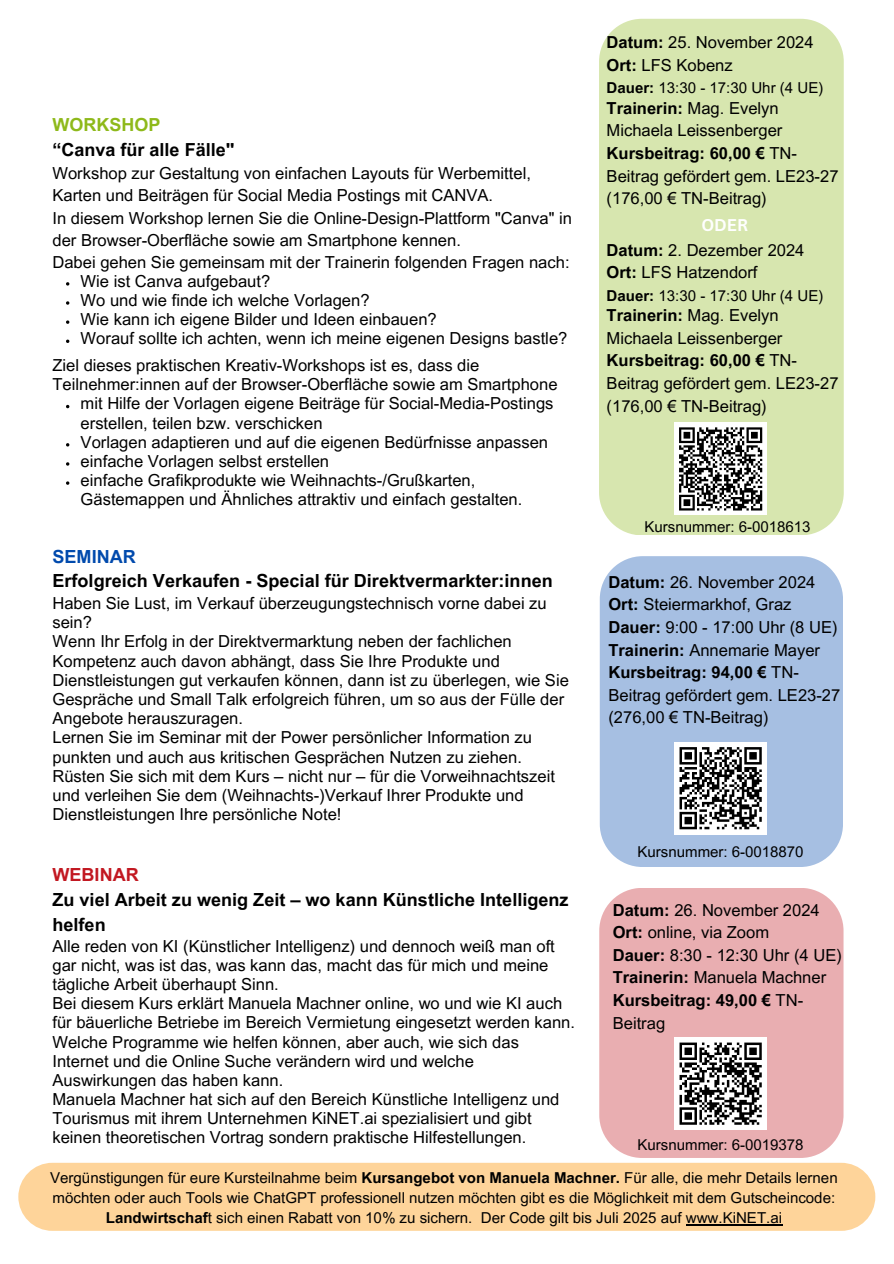
<style>
.page{position:relative;width:894px;height:1264px;background:#fff}
.page>*{position:absolute;margin:0;border:0;box-sizing:border-box;transform-origin:0 0}
.t1{font:700 18px/24.8px "Arial MT Pro";color:#000}
.t2{font:700 18px "Arial MT Pro";color:#8eb91a}
.t3{font:700 18px "Arial MT Pro";color:#004aad}
.t4{font:700 18px "Arial MT Pro";color:#c21821}
.t5{font:16.5px/19.2px "Arial MT Pro";color:#000}
.t6{font:700 16.5px/22.6px "Arial MT Pro";color:#000}
.t7{font:700 16.5px "Canva Sans";color:#fff}
.t8{font:15px/20.2px "Arial MT Pro";color:#000;text-align:center}
.s1{font-weight:700}
.s2{font-weight:400}
</style>
<div class="page">
<div style="left:599px;top:19px;width:244px;height:516px;background:#d7e6af"></div>
<svg style="left:66px;top:301px;width:3px;height:4px"></svg>
<svg style="left:66px;top:320px;width:3px;height:4px"></svg>
<svg style="left:66px;top:339px;width:3px;height:4px"></svg>
<svg style="left:66px;top:481px;width:3px;height:4px"></svg>
<div style="left:674px;top:423px;width:92px;height:92px;background:#fff"></div>
<svg style="left:679px;top:427px;width:84px;height:84px"></svg>
<div style="left:599px;top:556px;width:243px;height:310px;background:#a6bfe2"></div>
<div style="left:674px;top:742px;width:92px;height:92px;background:#fff"></div>
<svg style="left:679px;top:747px;width:83px;height:83px"></svg>
<div style="left:599px;top:888px;width:244px;height:269px;background:#e9aeb1"></div>
<div style="left:18px;top:1162px;width:857px;height:68px;background:#fed49a;border-radius:34px"></div>
<hr style="left:685px;top:1224px;width:96px;height:1px;background:#000">
<div style="left:674px;top:1037px;width:92px;height:92px;background:#fff"></div>
<svg style="left:679px;top:1042px;width:83px;height:83px"></svg>
<p class="t2" style="left:52px;top:118px;width:110px">WORKSHOP</p>
<p class="t1" style="left:52px;top:140px;width:183px">“Canva für alle Fälle"</p>
<p class="t5" style="left:52px;top:164px;width:521px;line-height:22.2px">Workshop zur Gestaltung von einfachen Layouts für Werbemittel, Karten und Beiträgen für Social Media Postings mit CANVA.<br>In diesem Workshop lernen Sie die Online-Design-Plattform "Canva" in der Browser-Oberfläche sowie am Smartphone kennen.<br>Dabei gehen Sie gemeinsam mit der Trainerin folgenden Fragen nach:</p>
<p class="t5" style="left:81px;top:273px;width:488px">Wie ist Canva aufgebaut?<br>Wo und wie finde ich welche Vorlagen?<br>Wie kann ich eigene Bilder und Ideen einbauen?<br>Worauf sollte ich achten, wenn ich meine eigenen Designs bastle?</p>
<p class="t5" style="left:52px;top:358px;width:428px">Ziel dieses praktischen Kreativ-Workshops ist es, dass die</p>
<p class="t5" style="left:52px;top:377px;width:506px">Teilnehmer:innen auf der Browser-Oberfläche sowie am Smartphone</p>
<p class="t5" style="left:81px;top:396px;width:474px">mit Hilfe der Vorlagen eigene Beiträge für Social-Media-Postings</p>
<p class="t5" style="left:81px;top:415px;width:243px">erstellen, teilen bzw. verschicken</p>
<p class="t5" style="left:81px;top:434px;width:469px">Vorlagen adaptieren und auf die eigenen Bedürfnisse anpassen</p>
<p class="t5" style="left:81px;top:453px;width:250px">einfache Vorlagen selbst erstellen</p>
<p class="t5" style="left:81px;top:472px;width:396px">einfache Grafikprodukte wie Weihnachts-/Grußkarten,</p>
<p class="t5" style="left:81px;top:491px;width:443px">Gästemappen und Ähnliches attraktiv und einfach gestalten.</p>
<p class="t3" style="left:52px;top:549px;width:85px">SEMINAR</p>
<p class="t1" style="left:52px;top:571px;width:501px">Erfolgreich Verkaufen - Special für Direktvermarkter:innen</p>
<p class="t5" style="left:52px;top:595px;width:517px">Haben Sie Lust, im Verkauf überzeugungstechnisch vorne dabei zu sein?<br>Wenn Ihr Erfolg in der Direktvermarktung neben der fachlichen Kompetenz auch davon abhängt, dass Sie Ihre Produkte und Dienstleistungen gut verkaufen können, dann ist zu überlegen, wie Sie Gespräche und Small Talk erfolgreich führen, um so aus der Fülle der Angebote herauszuragen.<br>Lernen Sie im Seminar mit der Power persönlicher Information zu punkten und auch aus kritischen Gesprächen Nutzen zu ziehen.<br>Rüsten Sie sich mit dem Kurs – nicht nur – für die Vorweihnachtszeit und verleihen Sie dem (Weihnachts-)Verkauf Ihrer Produkte und Dienstleistungen Ihre persönliche Note!</p>
<p class="t4" style="left:52px;top:868px;width:88px">WEBINAR</p>
<p class="t1" style="left:52px;top:889px;width:517px">Zu viel Arbeit zu wenig Zeit – wo kann Künstliche Intelligenz helfen</p>
<p class="t5" style="left:52px;top:938px;width:503px">Alle reden von KI (Künstlicher Intelligenz) und dennoch weiß man oft gar nicht, was ist das, was kann das, macht das für mich und meine tägliche Arbeit überhaupt Sinn.</p>
<p class="t5" style="left:52px;top:995px;width:524px">Bei diesem Kurs erklärt Manuela Machner online, wo und wie KI auch für bäuerliche Betriebe im Bereich Vermietung eingesetzt werden kann.<br>Welche Programme wie helfen können, aber auch, wie sich das Internet und die Online Suche verändern wird und welche Auswirkungen das haben kann.</p>
<p class="t5" style="left:52px;top:1091px;width:508px">Manuela Machner hat sich auf den Bereich Künstliche Intelligenz und<br>Tourismus mit ihrem Unternehmen KiNET.ai spezialisiert und gibt keinen theoretischen Vortrag sondern praktische Hilfestellungen.</p>
<p class="t5" style="left:606px;top:35px;width:208px"><span class="s1">Datum:</span> 25. November 2024</p>
<p class="t5" style="left:606px;top:57px;width:127px"><span class="s1">Ort:</span> LFS Kobenz</p>
<p class="t8" style="left:606px;top:80px;width:218px"><span class="s1">Dauer:</span> 13:30 - 17:30 Uhr (4 UE)</p>
<p class="t5" style="left:606px;top:99px;width:177px;line-height:22.6px"><span class="s1">Trainerin:</span> Mag. Evelyn<br>Michaela Leissenberger</p>
<p class="t5" style="left:606px;top:144px;width:233px;line-height:22.6px"><span class="s1">Kursbeitrag: 60,00 €</span> TN-<br>Beitrag gefördert gem. LE23-27 (176,00 € TN-Beitrag)</p>
<h1 class="t5" style="left:606px;top:242px;width:199px"><span class="s1">Datum:</span> 2. Dezember 2024</h1>
<p class="t5" style="left:606px;top:265px;width:152px"><span class="s1">Ort:</span> LFS Hatzendorf</p>
<p class="t8" style="left:606px;top:287px;width:218px"><span class="s1">Dauer:</span> 13:30 - 17:30 Uhr (4 UE)</p>
<p class="t5" style="left:606px;top:306px;width:177px;line-height:22.6px"><span class="s1">Trainerin:</span> Mag. Evelyn<br>Michaela Leissenberger</p>
<p class="t5" style="left:606px;top:351px;width:233px;line-height:22.6px"><span class="s1">Kursbeitrag: 60,00 €</span> TN-<br>Beitrag gefördert gem. LE23-27 (176,00 € TN-Beitrag)</p>
<p class="t7" style="left:701px;top:214px;width:48px">ODER</p>
<p class="t8" style="left:644px;top:518px;width:167px">Kursnummer: 6-0018613</p>
<p class="t5" style="left:608px;top:574px;width:208px"><span class="s1">Datum:</span> 26. November 2024</p>
<p class="t5" style="left:608px;top:597px;width:184px"><span class="s1">Ort:</span> Steiermarkhof, Graz</p>
<p class="t5" style="left:608px;top:619px;width:230px"><span class="s1">Dauer:</span> 9:00 - 17:00 Uhr (8 UE)</p>
<p class="t5" style="left:608px;top:642px;width:213px"><span class="s1">Trainerin:</span> Annemarie Mayer</p>
<p class="t5" style="left:608px;top:663px;width:233px;line-height:22.6px"><span class="s1">Kursbeitrag: 94,00 €</span> TN-<br>Beitrag gefördert gem. LE23-27 (276,00 € TN-Beitrag)</p>
<p class="t8" style="left:637px;top:843px;width:167px">Kursnummer: 6-0018870</p>
<p class="t5" style="left:612px;top:902px;width:208px"><span class="s1">Datum:</span> 26. November 2024</p>
<p class="t5" style="left:612px;top:924px;width:158px"><span class="s1">Ort:</span> online, via Zoom</p>
<p class="t5" style="left:612px;top:947px;width:230px"><span class="s1">Dauer:</span> 8:30 - 12:30 Uhr (4 UE)</p>
<p class="t5" style="left:612px;top:970px;width:215px"><span class="s1">Trainerin:</span> Manuela Machner</p>
<p class="t6" style="left:612px;top:990px;width:192px">Kursbeitrag: 49,00 € <span class="s2">TN-<br>Beitrag</span></p>
<p class="t8" style="left:637px;top:1136px;width:167px">Kursnummer: 6-0019378</p>
<p class="t8" style="left:50px;top:1169px;width:788px">Vergünstigungen für eure Kursteilnahme beim <span class="s1">Kursangebot von Manuela Machner.</span> Für alle, die mehr Details lernen möchten oder auch Tools wie ChatGPT professionell nutzen möchten gibt es die Möglichkeit mit dem Gutscheincode:<br><span class="s1">Landwirtschaf</span>t sich einen Rabatt von 10% zu sichern. Der Code gilt bis Juli 2025 auf www.KiNET.ai</p>
</div>
